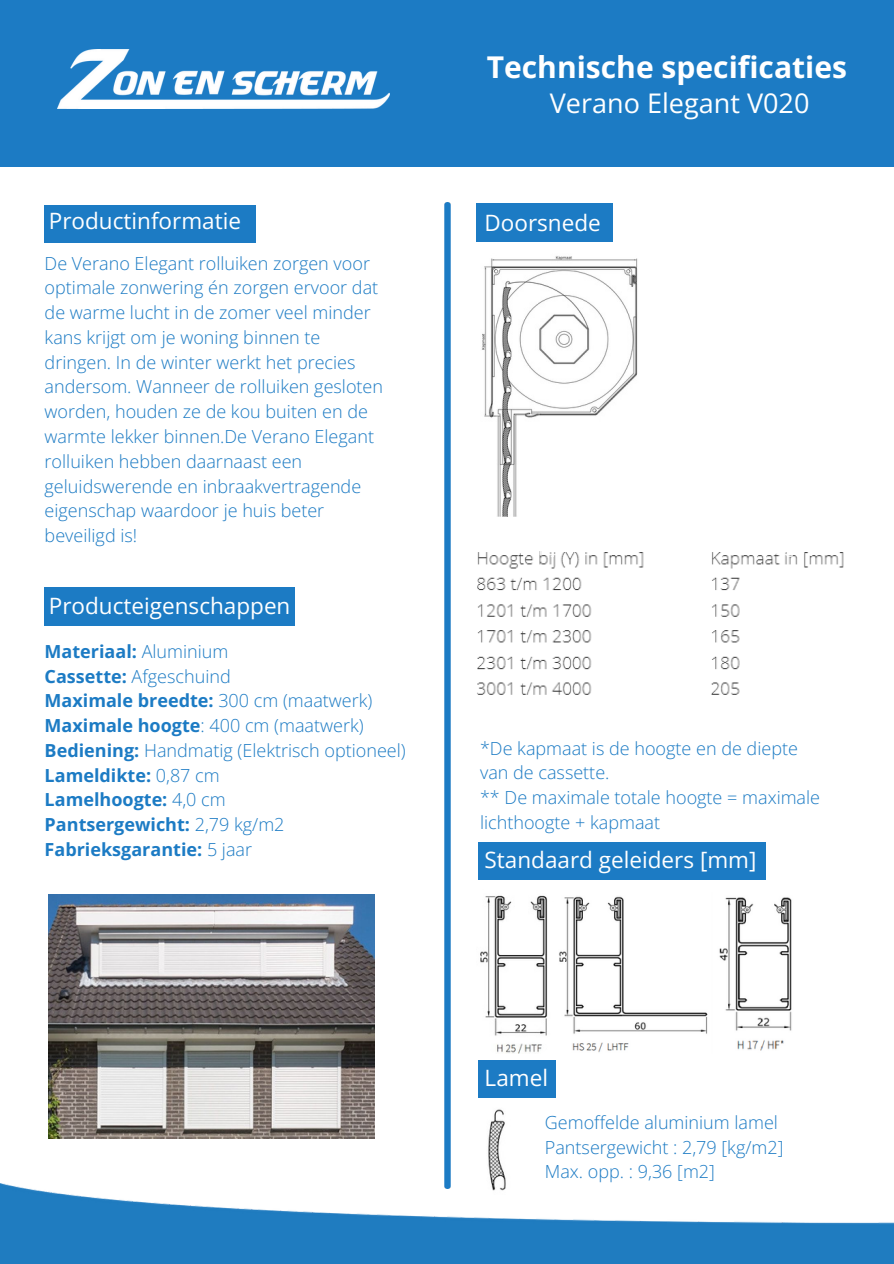
<style>
.page{position:relative;width:894px;height:1264px;background:#fff}
.page>*{position:absolute;margin:0;border:0;box-sizing:border-box;transform-origin:0 0}
.t1{font:700 30px "Open Sans";color:#fff}
.t2{font:27px "Open Sans";color:#fff}
.t3{font:22.5px "Open Sans";color:#fff}
.t4{font:300 18px/24.8px "Open Sans";color:#1c7bc4}
.t5{font:700 18px/24.8px "Open Sans";color:#1c7bc4}
.t6{font:12.9px "Open Sans";color:#fff}
.s1{font-weight:300}
</style>
<div class="page">
<div style="left:0;top:0;width:893px;height:166px;background:#1c7bc4"></div>
<img style="left:57px;top:50px;width:332px;height:58px">
<div style="left:45px;top:205px;width:211px;height:37px;background:#1c7bc4"></div>
<div style="left:45px;top:587px;width:250px;height:39px;background:#1c7bc4"></div>
<img style="left:444px;top:203px;width:6px;height:980px">
<div style="left:476px;top:204px;width:136px;height:38px;background:#1c7bc4"></div>
<img style="left:0;top:1183px;width:893px;height:80px">
<div style="left:478px;top:1060px;width:77px;height:37px;background:#1c7bc4"></div>
<div style="left:478px;top:842px;width:288px;height:37px;background:#1c7bc4"></div>
<img style="left:481px;top:256px;width:157px;height:260px">
<img style="left:480px;top:895px;width:68px;height:158px">
<img style="left:559px;top:896px;width:233px;height:156px">
<img style="left:480px;top:1109px;width:30px;height:85px">
<img style="left:49px;top:894px;width:325px;height:244px">
<img style="left:477px;top:551px;width:367px;height:144px">
<h4 class="t3" style="left:49px;top:205px;width:194px">Productinformatie</h4>
<p class="t4" style="left:45px;top:250px;width:340px">De Verano Elegant rolluiken zorgen voor optimale zonwering én zorgen ervoor dat de warme lucht in de zomer veel minder kans krijgt om je woning binnen te dringen. In de winter werkt het precies andersom. Wanneer de rolluiken gesloten worden, houden ze de kou buiten en de warmte lekker binnen.De Verano Elegant rolluiken hebben daarnaast een geluidswerende en inbraakvertragende eigenschap waardoor je huis beter beveiligd is!</p>
<h4 class="t3" style="left:49px;top:589px;width:243px">Producteigenschappen</h4>
<p class="t5" style="left:45px;top:638px;width:362px">Materiaal: <span class="s1">Aluminium<br></span>Cassette: <span class="s1">Afgeschuind<br></span>Maximale breedte: <span class="s1">300 cm (maatwerk)<br></span>Maximale hoogte<span class="s1">: 400 cm (maatwerk)<br></span>Bediening: <span class="s1">Handmatig (Elektrisch optioneel)<br></span>Lameldikte: <span class="s1">0,87 cm<br></span>Lamelhoogte: <span class="s1">4,0 cm<br></span>Pantsergewicht: <span class="s1">2,79 kg/m2<br></span>Fabrieksgarantie: <span class="s1">5 jaar</span></p>
<p class="t1" style="left:486px;top:46px;width:362px">Technische specificaties</p>
<h3 class="t2" style="left:549px;top:84px;width:261px">Verano Elegant V020</h3>
<p class="t3" style="left:484px;top:206px;width:118px">Doorsnede</p>
<p class="t6" style="left:522px;top:541px;width:41px">[mm]*</p>
<h3 class="t4" style="left:480px;top:735px;width:341px">*De kapmaat is de hoogte en de diepte van de cassette.<br>** De maximale totale hoogte = maximale lichthoogte + kapmaat</h3>
<p class="t3" style="left:484px;top:843px;width:273px">Standaard geleiders [mm]</p>
<h3 class="t3" style="left:484px;top:1061px;width:65px">Lamel</h3>
<p class="t4" style="left:544px;top:1109px;width:240px">Gemoffelde aluminium lamel<br>Pantsergewicht : 2,79 [kg/m2]<br>Max. opp. : 9,36 [m2]</p>
</div>
